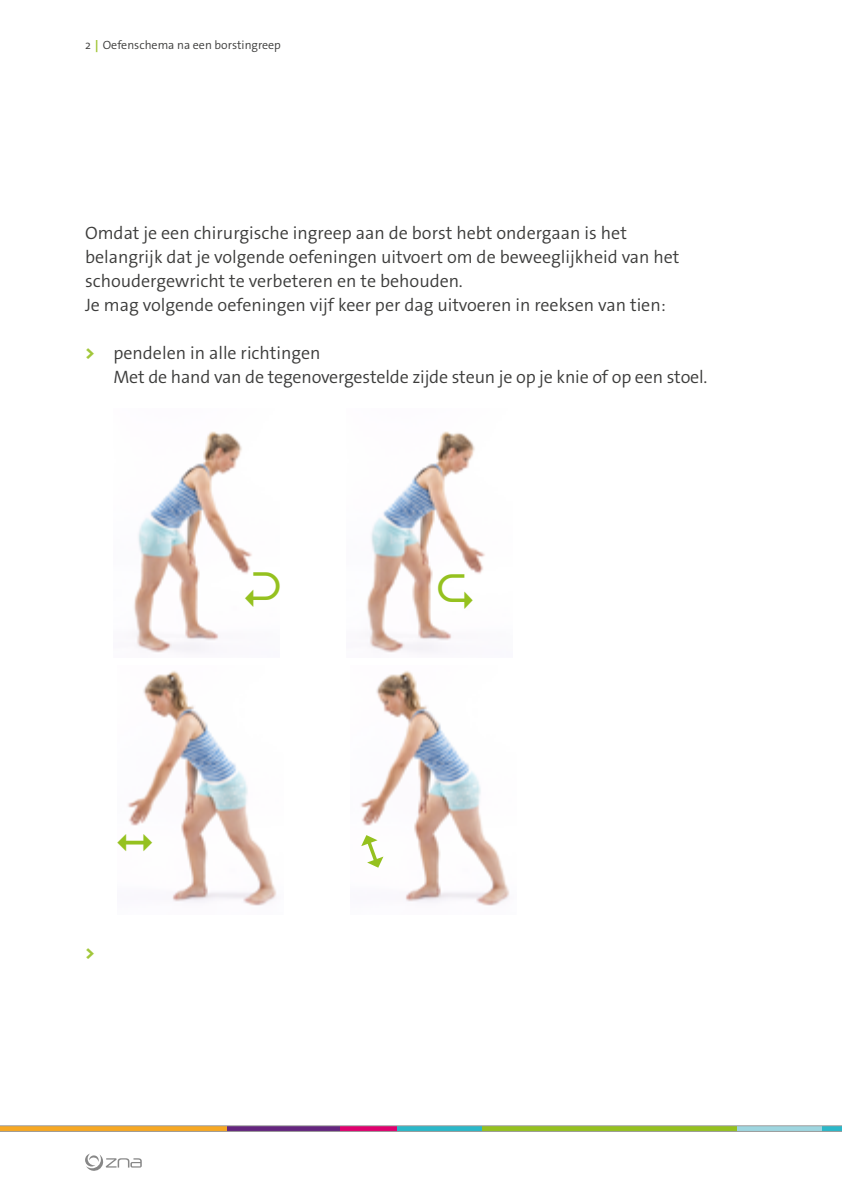
<style>
.page{position:relative;width:842px;height:1191px;background:#fff}
.page>*{position:absolute;margin:0;border:0;box-sizing:border-box;transform-origin:0 0}
.t1{font:300 18px/24px "The Sans Os F";color:#3c3c3b}
.t2{font:800 18px "The Sans Os F";color:#a2c73a}
.t3{font:300 12px "The Sans Os F";color:#3c3c3b}
.s1{font-weight:700;color:#a2c73a}
.s2{font-weight:800;color:#a2c73a}
</style>
<div class="page">
<svg style="left:0;top:1125px;width:842px;height:6px;background:#a49e6d"></svg>
<svg style="left:85px;top:1153px;width:57px;height:18px"></svg>
<img style="left:134px;top:431px;width:118px;height:222px">
<img style="left:367px;top:431px;width:118px;height:222px">
<img style="left:128px;top:671px;width:149px;height:235px">
<img style="left:361px;top:671px;width:149px;height:235px">
<svg style="left:245px;top:571px;width:7px;height:36px"></svg>
<svg style="left:438px;top:573px;width:35px;height:36px"></svg>
<svg style="left:128px;top:833px;width:24px;height:18px"></svg>
<svg style="left:361px;top:832px;width:25px;height:38px"></svg>
<p class="t3" style="left:85px;top:37px;width:197px">2<span class="s1">↕</span>Oefenschema na een borstingreep</p>
<p class="t1" style="left:85px;top:221px;width:596px">Omdat je een chirurgische ingreep aan de borst hebt ondergaan is het belangrijk dat je volgende oefeningen uitvoert om de beweeglijkheid van het schoudergewricht te verbeteren en te behouden.<br>Je mag volgende oefeningen vijf keer per dag uitvoeren in reeksen van tien:</p>
<p class="t1" style="left:113px;top:341px;width:596px;text-indent:-28px"><span class="s2">&gt;</span> pendelen in alle richtingen<br>Met de hand van de tegenovergestelde zijde steun je op je knie of op een stoel.</p>
<p class="t2" style="left:85px;top:941px;width:11px">&gt;</p>
</div>
